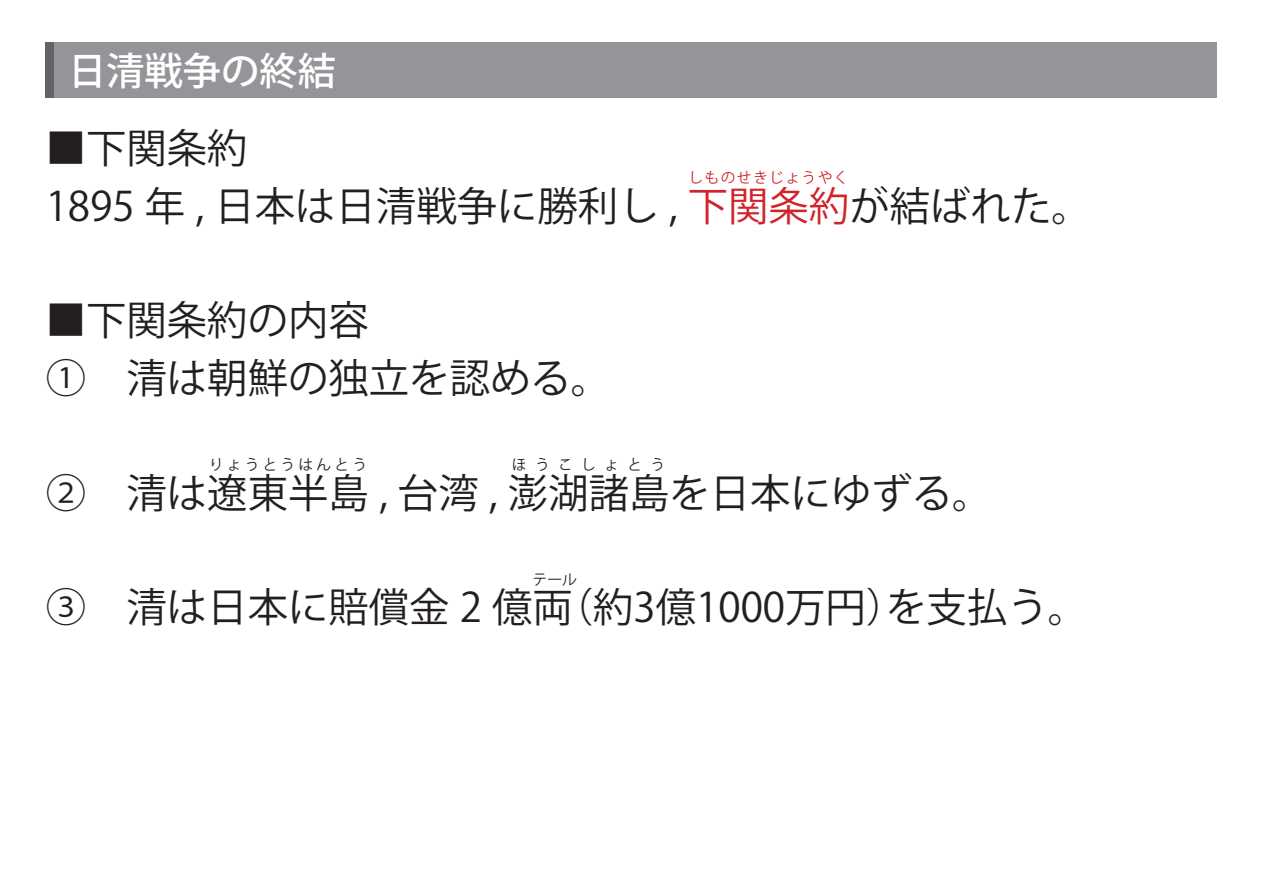
<style>
.page{position:relative;width:1263px;height:893px;background:#fff}
.page>*{position:absolute;margin:0;border:0;box-sizing:border-box;transform-origin:0 0}
.t1{font:40.35px/57.4px "Koz Go Pr 6 N";color:#231f20}
.t2{font:500 38.25px "Koz Go Pr 6 N";color:#fff}
.t3{font:14.85px "Koz Go Pr 6 N";letter-spacing:.205em;color:#231f20}
.t4{font:14.85px "Koz Go Pr 6 N";letter-spacing:.085em;color:#d1232a}
.t5{font:14.85px "Koz Go Pr 6 N";letter-spacing:.55em;color:#231f20}
.s1{color:#d1232a}
</style>
<div class="page">
<div style="left:46px;top:43px;width:1171px;height:55px;background:#939598"></div>
<div style="left:46px;top:43px;width:8px;height:55px;background:#636366"></div>
<p class="t2" style="left:68px;top:49px;width:269px">日清戦争の終結</p>
<p class="t1" style="left:46px;top:120px;width:1047px">■下関条約<br>1895 年 , 日本は日清戦争に勝利し , <span class="s1">下関条約</span>が結ばれた。</p>
<p class="t4" style="left:688px;top:169px;width:162px">しものせきじょうやく</p>
<p class="t1" style="left:46px;top:293px;width:567px">■下関条約の内容<br>① 清は朝鮮の独立を認める。</p>
<p class="t3" style="left:209px;top:456px;width:160px">りょうとうはんとう</p>
<p class="t5" style="left:512px;top:456px;width:155px">ほうこしょとう</p>
<p class="t1" style="left:46px;top:465px;width:948px">② 清は遼東半島 , 台湾 , 澎湖諸島を日本にゆずる。</p>
<p class="t3" style="left:532px;top:571px;width:46px">テール</p>
<p class="t1" style="left:46px;top:580px;width:529px">③　清は日本に賠償金 2 億両</p>
<p class="t1" style="left:553px;top:580px;width:537px">（約3億1000万円）を支払う。</p>
</div>
